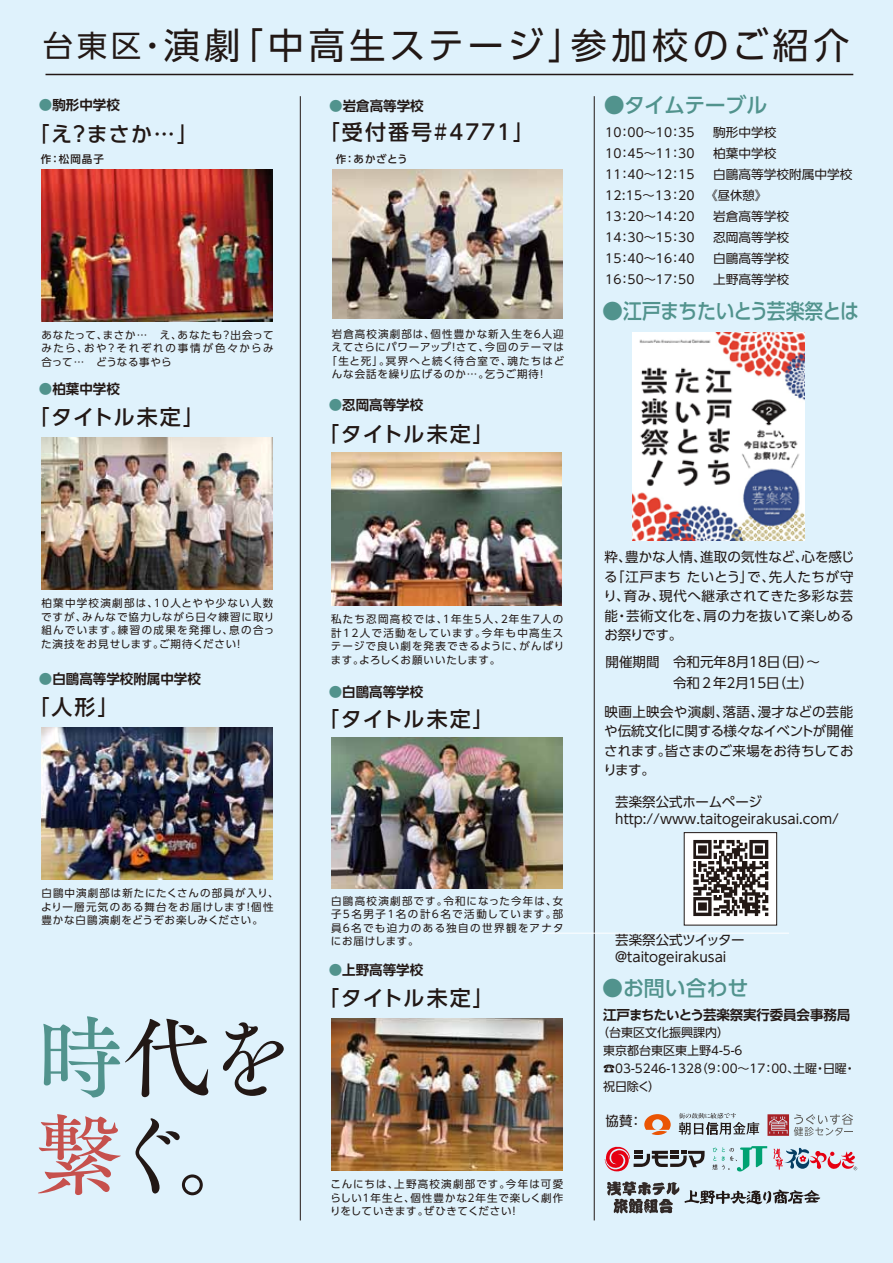
<style>
.page{position:relative;width:893px;height:1263px;background:#dff2fc}
.page>*{position:absolute;margin:0;border:0;box-sizing:border-box;transform-origin:0 0}
.t1{font:89.55px/97.6px "Tsuku A Old Min Pr 6 M";color:#221815}
.t2{font:36px "UD Shin Go Pro";letter-spacing:.13em;color:#221815}
.t3{font:500 21px "UD Shin Go Pro";letter-spacing:.1em;color:#221815}
.t4{font:500 21px "UD Shin Go Pro";letter-spacing:-.02em;color:#51938d}
.t5{font:13.5px/19.5px "UD Shin Go Pro";color:#221815}
.t6{font:700 13.5px "UD Shin Go Pro De";color:#221815}
.t7{font:700 13.5px "UD Shin Go NT Pro De";letter-spacing:-.01em;color:#221815}
.t8{font:12.3px/21px "UD Shin Go NT Pro";color:#221815}
.t9{font:12.3px/21px "UD Shin Go Pro";color:#221815}
.t10{font:12px/18px "UD Shin Go NT Pro";color:#221815}
.t11{font:10.5px/13.5px "UD Shin Go Pro";letter-spacing:.09em;color:#221815;text-align:justify}
.t12{font:10.5px "UD Shin Go Pro";letter-spacing:.07em;color:#221815}
.t13{font:500 10.5px "UD Shin Go Pro";letter-spacing:.09em;color:#221815}
.s1{font-size:30px}
.s2{color:#51938d}
.s3{color:#c6514d}
</style>
<div class="page">
<hr style="left:300px;top:96px;width:1px;height:1124px;background:#221815">
<hr style="left:594px;top:96px;width:1px;height:1124px;background:#221815">
<img style="left:42px;top:169px;width:230px;height:153px">
<img style="left:42px;top:438px;width:230px;height:152px">
<img style="left:42px;top:728px;width:230px;height:152px">
<img style="left:332px;top:169px;width:230px;height:149px">
<img style="left:332px;top:738px;width:230px;height:150px">
<img style="left:332px;top:1019px;width:230px;height:152px">
<hr style="left:45px;top:74px;width:808px;height:1px;background:#221815">
<img style="left:332px;top:453px;width:230px;height:152px">
<svg style="left:644px;top:1114px;width:27px;height:21px"></svg>
<svg style="left:679px;top:1113px;width:80px;height:22px"></svg>
<svg style="left:767px;top:1114px;width:86px;height:22px"></svg>
<svg style="left:605px;top:1146px;width:100px;height:26px"></svg>
<svg style="left:773px;top:1148px;width:84px;height:22px"></svg>
<svg style="left:712px;top:1146px;width:55px;height:25px"></svg>
<img style="left:622px;top:1181px;width:10px;height:15px">
<svg style="left:684px;top:1189px;width:136px;height:15px"></svg>
<div style="left:684px;top:832px;width:93px;height:93px;background:#fff;border:1px solid #221815"></div>
<img style="left:693px;top:839px;width:76px;height:78px">
<img style="left:632px;top:332px;width:172px;height:209px">
<h2 class="t2" style="left:43px;top:16px;width:808px"><span class="s1">台東区・</span>演劇「中高生ステージ」参加校のご紹介</h2>
<p class="t6" style="left:39px;top:94px;width:82px"><span class="s2">●</span>駒形中学校</p>
<h3 class="t3" style="left:28px;top:117px;width:171px">「え？まさか…」</h3>
<p class="t13" style="left:41px;top:150px;width:64px">作：松岡晶子</p>
<p class="t13" style="left:336px;top:150px;width:84px">作：あかざとう　</p>
<p class="t6" style="left:329px;top:95px;width:96px"><span class="s2">●</span>岩倉高等学校</p>
<h3 class="t3" style="left:319px;top:114px;width:217px">「受付番号#4771」</h3>
<p class="t11" style="left:41px;top:328px;width:234px">あなたって、まさか…　え、あなたも？出会ってみたら、おや？それぞれの事情が色々からみ合って…　どうなる事やら</p>
<p class="t6" style="left:39px;top:378px;width:82px"><span class="s2">●</span>柏葉中学校</p>
<h3 class="t3" style="left:28px;top:400px;width:177px">「タイトル未定」</h3>
<p class="t11" style="left:332px;top:327px;width:234px">岩倉高校演劇部は、個性豊かな新入生を６人迎</p>
<p class="t12" style="left:332px;top:339px;width:234px">えてさらにパワーアップ！さて、今回のテーマは</p>
<p class="t11" style="left:326px;top:354px;width:239px">「生と死」。冥界へと続く待合室で、魂たちはど</p>
<p class="t11" style="left:332px;top:367px;width:217px">んな会話を繰り広げるのか…。乞うご期待！</p>
<p class="t6" style="left:329px;top:394px;width:96px"><span class="s2">●</span>忍岡高等学校</p>
<h3 class="t3" style="left:318px;top:416px;width:177px">「タイトル未定」</h3>
<h3 class="t4" style="left:604px;top:88px;width:165px">●タイムテーブル</h3>
<p class="t9" style="left:713px;top:121px;width:141px">駒形中学校<br>柏葉中学校<br>白鷗高等学校附属中学校</p>
<p class="t9" style="left:713px;top:205px;width:78px;text-align:justify">岩倉高等学校忍岡高等学校白鷗高等学校上野高等学校</p>
<h3 class="t4" style="left:602px;top:294px;width:258px">●江戸まちたいとう芸楽祭とは</h3>
<p class="t8" style="left:605px;top:121px;width:163px">10：00～10：35<br>10：45～11：30<br>11：40～12：15<br>12:15～13：20 　《昼休憩》<br>13：20～14：20<br>14：30～15：30<br>15：40～16：40<br>16：50～17：50</p>
<p class="t11" style="left:41px;top:596px;width:235px">柏葉中学校演劇部は、10人とやや少ない人数ですが、みんなで協力しながら日々練習に取り組んでいます。練習の成果を発揮し、息の合った演技をお見せします。ご期待ください！</p>
<p class="t6" style="left:39px;top:668px;width:163px"><span class="s2">●</span>白鷗高等学校附属中学校</p>
<h3 class="t3" style="left:28px;top:690px;width:92px">「人形」</h3>
<p class="t11" style="left:41px;top:886px;width:239px;text-align:left">白鷗中演劇部は新たにたくさんの部員が入り、より一層元気のある舞台をお届けします！個性豊かな白鷗演劇をどうぞお楽しみください。</p>
<h1 class="t1" style="left:34px;top:1005px;width:263px"><span class="s2">時</span>代を<span class="s3">繋</span>ぐ。</h1>
<p class="t11" style="left:331px;top:612px;width:235px">私たち忍岡高校では、１年生５人、２年生7人の計12人で活動をしています。今年も中高生ステージで良い劇を発表できるように、がんばります。よろしくお願いいたします。</p>
<p class="t6" style="left:329px;top:681px;width:96px"><span class="s2">●</span>白鷗高等学校</p>
<h3 class="t3" style="left:318px;top:702px;width:177px">「タイトル未定」</h3>
<p class="t11" style="left:331px;top:894px;width:234px">白鷗高校演劇部です。令和になった今年は、女子５名男子１名の計６名で活動しています。部員６名でも迫力のある独自の世界観をアナタにお届けします。</p>
<p class="t6" style="left:329px;top:959px;width:96px"><span class="s2">●</span>上野高等学校</p>
<h3 class="t3" style="left:318px;top:981px;width:177px">「タイトル未定」</h3>
<p class="t11" style="left:330px;top:1177px;width:234px">こんにちは、上野高校演劇部です。今年は可愛らしい１年生と、個性豊かな２年生で楽しく劇作りをしていきます。ぜひきてください！</p>
<p class="t5" style="left:603px;top:547px;width:252px;text-align:justify">粋、豊かな人情、進取の気性など、心を感じる「江戸まち たいとう」で、先人たちが守り、育み、現代へ継承されてきた多彩な芸能・芸術文化を、肩の力を抜いて楽しめるお祭りです。</p>
<p class="t5" style="left:606px;top:651px;width:216px;line-height:21px">開催期間　令和元年8月18日（日）～　　　　　令和2年2月15日（土）</p>
<p class="t5" style="left:603px;top:702px;width:252px;text-align:justify">映画上映会や演劇、落語、漫才などの芸能や伝統文化に関する様々なイベントが開催されます。皆さまのご来場をお待ちしております。</p>
<p class="t5" style="left:615px;top:793px;width:225px;line-height:16.5px">芸楽祭公式ホームページhttp://www.taitogeirakusai.com/</p>
<p class="t5" style="left:615px;top:931px;width:131px;line-height:16.5px">芸楽祭公式ツイッター@taitogeirakusai</p>
<h3 class="t4" style="left:602px;top:971px;width:148px">●お問い合わせ</h3>
<p class="t7" style="left:603px;top:1004px;width:249px">江戸まちたいとう芸楽祭実行委員会事務局</p>
<p class="t10" style="left:603px;top:1022px;width:254px;text-indent:-6px">（台東区文化振興課内）<br>東京都台東区東上野4-5-6<br>☎03-5246-1328（9：00～17：00、土曜・日曜・祝日除く）</p>
<p class="t5" style="left:606px;top:1111px;width:39px">協賛：</p>
</div>
